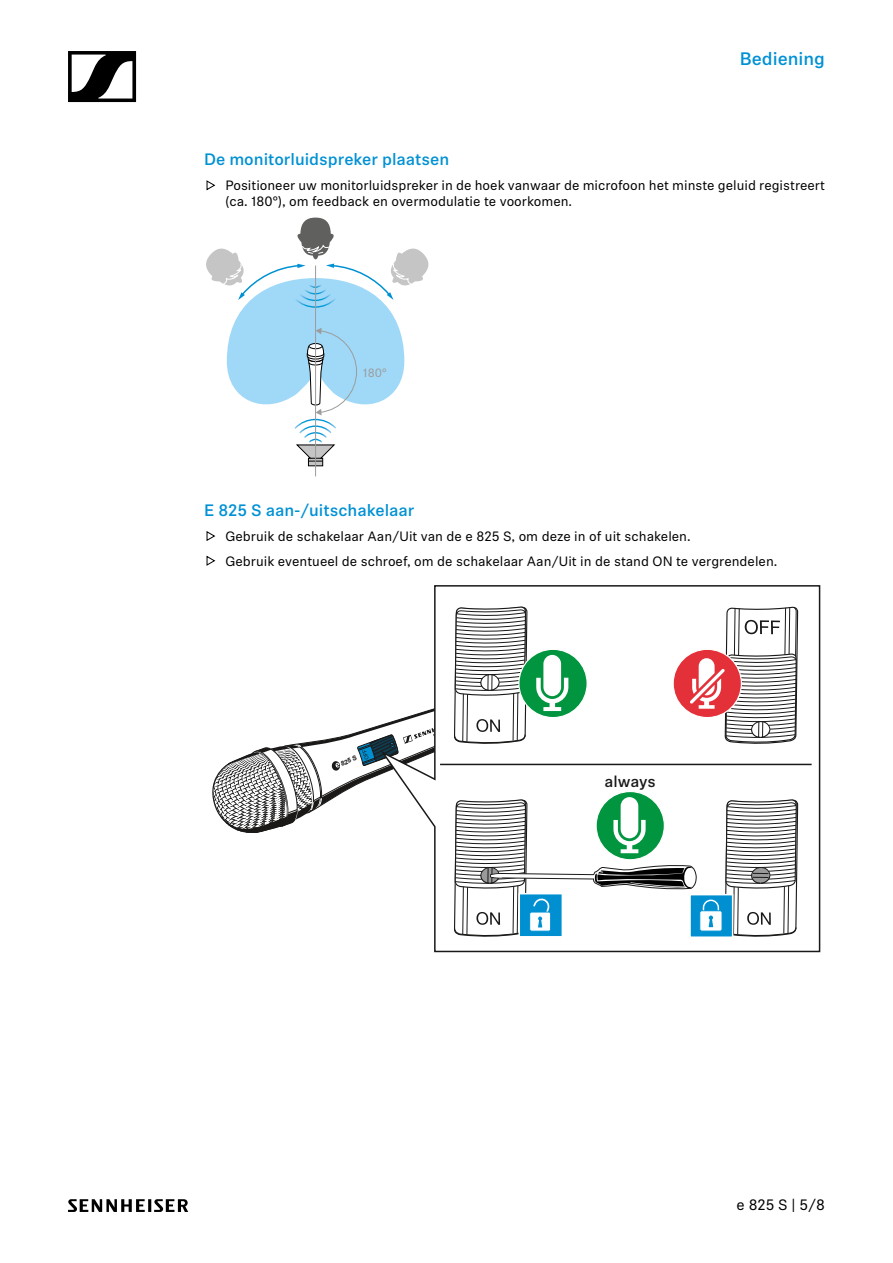
<style>
.page{position:relative;width:893px;height:1263px;background:#fff}
.page>*{position:absolute;margin:0;border:0;box-sizing:border-box;transform-origin:0 0}
.t1{font:500 18px "Sennheiser Neue";color:#0091d4}
.t2{font:500 16.5px "Sennheiser Neue";color:#0091d4}
.t3{font:500 15.75px "Sennheiser Neue";letter-spacing:-.005em;color:#1a1918}
.t4{font:15px "Sennheiser Neue";color:#000}
.t5{font:13.5px/16.2px "Sennheiser Neue";color:#000}
.t6{font:12px "Sennheiser Neue";color:#9c9c9c}
.t7{font:700 6.45px "Arial";color:#1a1918}
</style>
<div class="page">
<svg style="left:68px;top:51px;width:68px;height:51px"></svg>
<svg style="left:68px;top:1199px;width:120px;height:13px"></svg>
<svg style="left:206px;top:180px;width:9px;height:11px"></svg>
<hr style="left:315px;top:265px;width:1px;height:211px;background:#9c9c9c">
<svg style="left:206px;top:218px;width:223px;height:248px"></svg>
<svg style="left:206px;top:531px;width:9px;height:10px"></svg>
<svg style="left:206px;top:555px;width:9px;height:11px"></svg>
<svg style="left:434px;top:585px;width:387px;height:368px"></svg>
<hr style="left:440px;top:764px;width:372px;height:1px;background:#1a1918">
<svg style="left:212px;top:585px;width:587px;height:353px"></svg>
<h1 class="t1" style="left:740px;top:46px;width:87px">Bediening</h1>
<p class="t2" style="left:204px;top:148px;width:247px">De monitorluidspreker plaatsen</p>
<p class="t5" style="left:225px;top:177px;width:601px">Positioneer uw monitorluidspreker in de hoek vanwaar de microfoon het minste geluid registreert (ca. 180°), om feedback en overmodulatie te voorkomen.</p>
<p class="t6" style="left:363px;top:365px;width:25px">180°</p>
<p class="t2" style="left:204px;top:499px;width:212px">E 825 S aan-/uitschakelaar</p>
<p class="t5" style="left:225px;top:523px;width:553px;line-height:24.8px">Gebruik de schakelaar Aan/Uit van de e 825 S, om deze in of uit schakelen.<br>Gebruik eventueel de schroef, om de schakelaar Aan/Uit in de stand ON te vergrendelen.</p>
<p class="t7" style="left:339px;top:760px;width:18px;rotate:-21deg">825 S</p>
<p class="t3" style="left:605px;top:770px;width:53px">always</p>
<p class="t4" style="left:736px;top:1195px;width:90px">e 825 S | 5/8</p>
</div>
